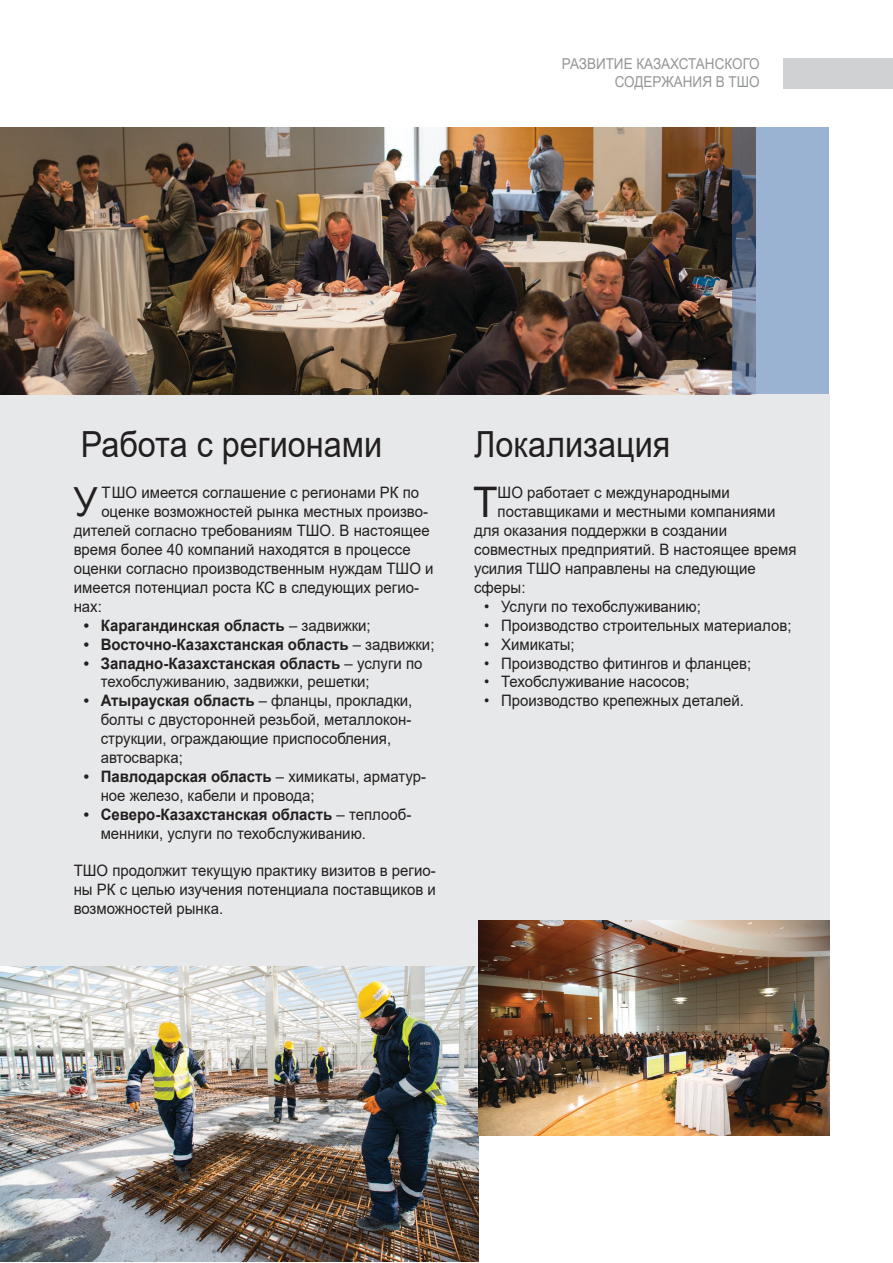
<style>
.page{position:relative;width:893px;height:1263px;background:#fff}
.page>*{position:absolute;margin:0;border:0;box-sizing:border-box;transform-origin:0 0}
.t1{font:42.15px "Arial";color:#231f20;scale:.95 1}
.t2{font:40.2px "Arial";color:#231f20;scale:.95 1}
.t3{font:36px "Arial";color:#231f20;scale:.9 1}
.t4{font:15.75px/18.9px "Arial";color:#231f20;scale:.95 1}
.t5{font:700 15.75px "Arial";color:#231f20;scale:.95 1}
.t6{font:15px/18px "Arial";color:#949698;text-align:right;scale:.9 1}
.s1{font-weight:400}
.s2{font-weight:700}
</style>
<div class="page">
<div style="left:784px;top:59px;width:109px;height:30px;background:#d0d1d3"></div>
<div style="left:0;top:394px;width:829px;height:741px;background:#e7e8e9"></div>
<img style="left:0;top:128px;width:732px;height:266px">
<svg style="left:732px;top:128px;width:97px;height:266px;background:#8ba0bd"></svg>
<hr style="left:0;top:765px;width:1px;height:41px;background:#3768a7">
<img style="left:0;top:966px;width:478px;height:295px">
<img style="left:478px;top:921px;width:351px;height:214px">
<p class="t6" style="left:562px;top:55px;width:221px">РАЗВИТИЕ КАЗАХСТАНСКОГО<br>СОДЕРЖАНИЯ В ТШО</p>
<h3 class="t3" style="left:81px;top:420px;width:336px">Работа с регионами</h3>
<h3 class="t3" style="left:474px;top:420px;width:220px">Локализация</h3>
<h2 class="t2" style="left:74px;top:474px;width:27px">У</h2>
<p class="t4" style="left:101px;top:483px;width:336px">ТШО имеется соглашение с регионами РК по</p>
<p class="t4" style="left:101px;top:502px;width:345px">оценке возможностей рынка местных произво-</p>
<p class="t4" style="left:74px;top:521px;width:376px">дителей согласно требованиям ТШ О. В настоящее</p>
<p class="t4" style="left:74px;top:540px;width:356px">время более 40 компаний находятся в процессе</p>
<p class="t4" style="left:74px;top:559px;width:380px">оценки согласно производственным нуждам ТШ О и</p>
<p class="t4" style="left:74px;top:578px;width:365px">имеется потенциал роста КС в следующих регио-</p>
<p class="t4" style="left:74px;top:597px;width:31px">нах:</p>
<p class="t5" style="left:84px;top:614px;width:304px">• Карагандинская область <span class="s1">– задвижки;</span></p>
<p class="t5" style="left:84px;top:633px;width:371px">• Восточно-Казахстанская область <span class="s1">– задвижки;</span></p>
<p class="t4" style="left:101px;top:653px;width:340px;text-indent:-17px"><span class="s2">• Западно-Казахстанская область</span> – услуги по техобслуживанию, задвижки, решетки;</p>
<p class="t4" style="left:101px;top:691px;width:330px;text-indent:-17px"><span class="s2">• Атырауская область</span> – фланцы, прокладки, болты с двусторонней резьбой, металлокон&shy;струкции, ограждающие приспособления, автосварка;</p>
<p class="t4" style="left:101px;top:767px;width:344px;text-indent:-17px"><span class="s2">• Павлодарская область</span> – химикаты, арматур&shy;ное железо, кабели и провода;</p>
<p class="t4" style="left:101px;top:805px;width:328px;text-indent:-17px"><span class="s2">• Северо-Казахстанская область</span> – теплооб&shy;менники, услуги по техобслуживанию.</p>
<p class="t4" style="left:74px;top:861px;width:383px;text-align:justify">ТШ О продолжит текущую практику визитов в регио&shy;ны РК с целью изучения потенциала поставщиков и возможностей рынка.</p>
<h1 class="t1" style="left:473px;top:473px;width:27px">Т</h1>
<p class="t4" style="left:498px;top:483px;width:246px">Ш О работает с международными</p>
<p class="t4" style="left:498px;top:502px;width:294px">поставщиками и местными компаниями</p>
<p class="t4" style="left:474px;top:521px;width:268px">для оказания поддержки в создании</p>
<p class="t4" style="left:474px;top:540px;width:341px">совместных предприятий. В настоящее время</p>
<p class="t4" style="left:474px;top:559px;width:298px">усилия ТШО направлены на следующие</p>
<p class="t4" style="left:474px;top:578px;width:56px">сферы:</p>
<p class="t4" style="left:484px;top:597px;width:230px">• Услуги по техобслуживанию;</p>
<p class="t4" style="left:484px;top:616px;width:325px">• П роизводство строительных материалов;</p>
<p class="t4" style="left:484px;top:634px;width:97px">• Химикаты;</p>
<p class="t4" style="left:484px;top:653px;width:283px">• П роизводство фитингов и фланцев;</p>
<p class="t4" style="left:484px;top:672px;width:218px">• Техобслуживание насосов;</p>
<p class="t4" style="left:484px;top:691px;width:275px">• П роизводство крепежных деталей.</p>
</div>
